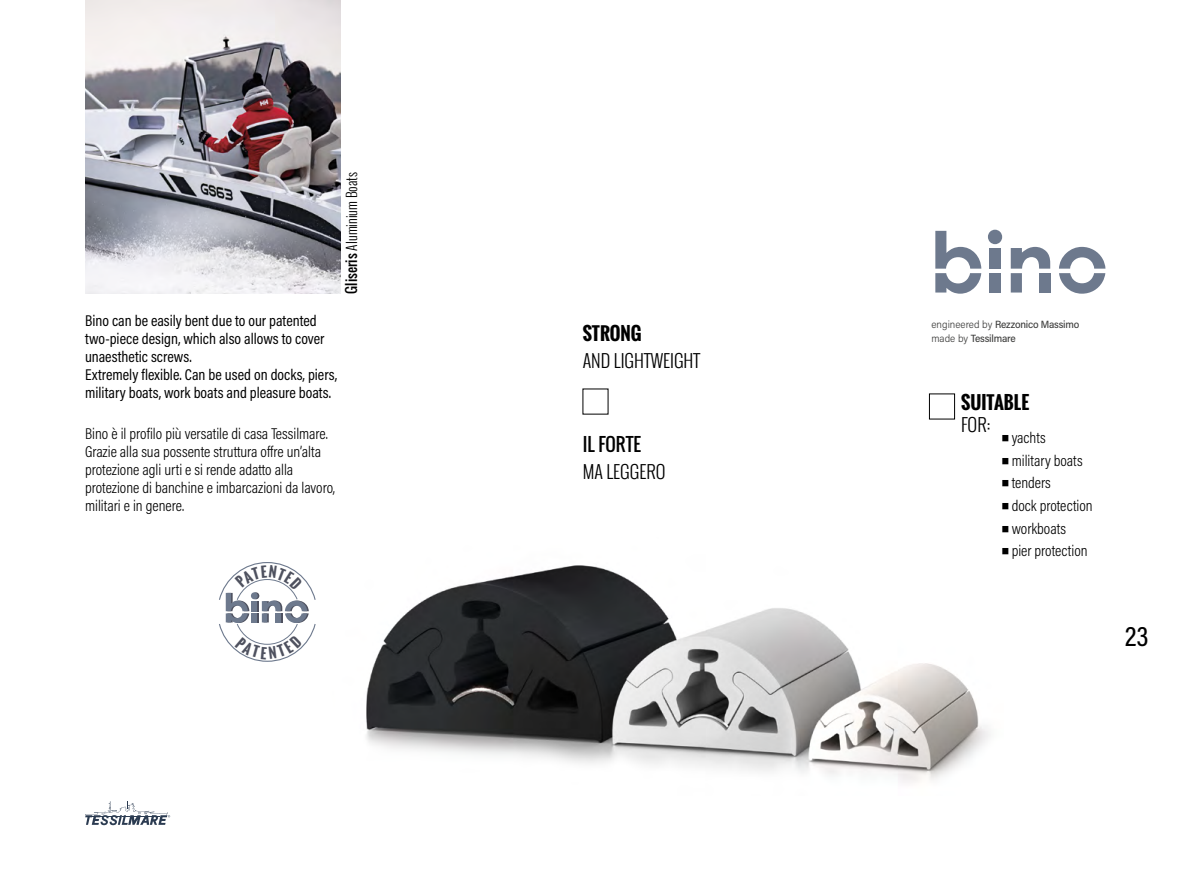
<style>
.page{position:relative;width:1191px;height:872px;background:#fff}
.page>*{position:absolute;margin:0;border:0;box-sizing:border-box;transform-origin:0 0}
.t1{font:500 28.5px "Acumin Pro Cond";color:#000}
.t2{font:300 18px "Oswald";color:#000}
.t3{font:700 18px "Oswald";color:#000}
.t4{font:18px "Oswald";color:#000}
.t5{font:300 15.75px/22.5px "Acumin Pro Cond";color:#000}
.t6{font:15.75px/18px "Acumin Pro Cond";color:#000}
.t7{font:300 13.5px "Oswald";color:#000}
.t8{font:500 10.5px "Acumin Pro Semi Cond";letter-spacing:-.02em;color:#3c3c3b}
.s1{font-weight:400}
.s2{font-weight:300}
</style>
<div class="page">
<svg style="left:85px;top:801px;width:85px;height:24px"></svg>
<img style="left:85px;top:0;width:255px;height:293px">
<img style="left:366px;top:565px;width:624px;height:218px">
<svg style="left:935px;top:231px;width:46px;height:63px"></svg>
<div style="left:989px;top:273px;width:11px;height:19px;background:#6d798d"></div>
<div style="left:989px;top:248px;width:11px;height:21px;background:#6d798d"></div>
<svg style="left:988px;top:230px;width:14px;height:14px"></svg>
<svg style="left:1010px;top:247px;width:40px;height:45px"></svg>
<svg style="left:1059px;top:247px;width:46px;height:47px"></svg>
<svg style="left:219px;top:562px;width:97px;height:100px"></svg>
<p class="t7" style="left:342px;top:293px;width:123px;rotate:-90deg"><span class="s1">Gliseris</span> Aluminium Boats</p>
<p class="t6" style="left:85px;top:311px;width:253px">Bino can be easily bent due to our patented two-piece design, which also allows to cover unaesthetic screws.<br>Extremely flexible. Can be used on docks, piers, military boats, work boats and pleasure boats.</p>
<p class="t5" style="left:85px;top:424px;width:251px;line-height:18px">Bino è il profilo più versatile di casa Tessilmare.<br>Grazie alla sua possente struttura offre un’alta protezione agli urti e si rende adatto alla protezione di banchine e imbarcazioni da lavoro, militari e in genere.</p>
<p class="t8" style="left:931px;top:317px;width:149px"><span class="s2">engineered by</span> Rezzonico Massimo</p>
<p class="t3" style="left:583px;top:319px;width:61px">STRONG</p>
<p class="t8" style="left:931px;top:331px;width:86px"><span class="s2">made by</span> Tessilmare</p>
<p class="t2" style="left:583px;top:347px;width:119px">AND LIGHTWEIGHT</p>
<p class="t4" style="left:583px;top:431px;width:60px">IL FORTE</p>
<p class="t2" style="left:583px;top:458px;width:84px">MA LEGGERO</p>
<p class="t3" style="left:961px;top:389px;width:69px">SUITABLE</p>
<p class="t2" style="left:961px;top:411px;width:31px">FOR:</p>
<p class="t5" style="left:1011px;top:426px;width:83px">yachts<br>military boats tenders<br>dock protection workboats<br>pier protection</p>
<h1 class="t1" style="left:1125px;top:618px;width:25px">23</h1>
</div>
